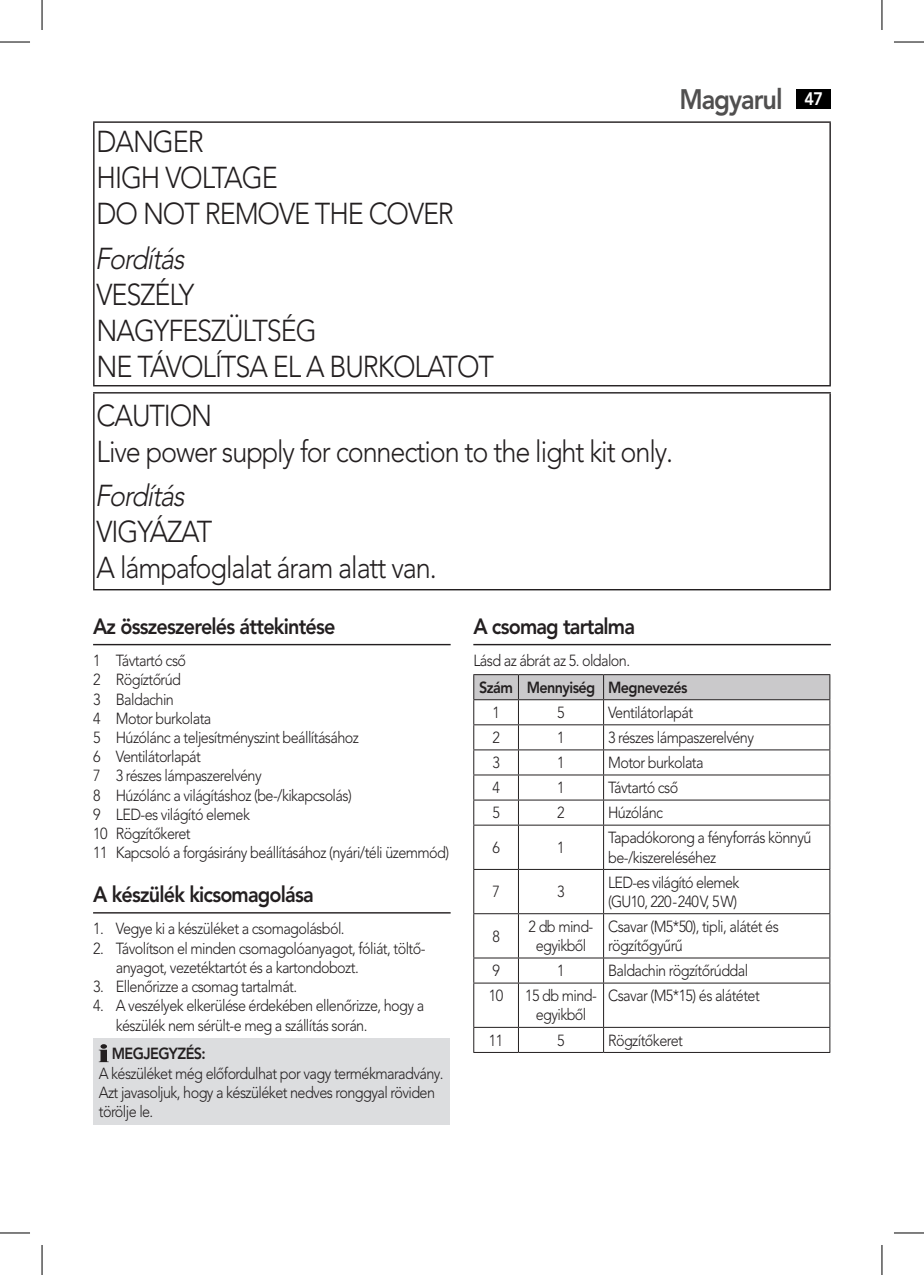
<style>
.page{position:relative;width:924px;height:1275px;background:#fff}
.page>*{position:absolute;margin:0;border:0;box-sizing:border-box;transform-origin:0 0}
.t1{font:300 30px/36px "Avenir LT Pro";letter-spacing:-.04em;color:#231f20;scale:.9 1}
.t2{font:italic 300 30px "Avenir LT Pro";color:#231f20;scale:.9 1}
.t3{font:800 28px "Avenir LT Pro";letter-spacing:-.04em;color:#504f4f;scale:.9 1}
.t4{font:800 22px "Avenir LT Pro";letter-spacing:-.04em;color:#231f20;scale:.9 1}
.t5{font:300 16px/19.2px "Avenir LT Pro";letter-spacing:-.04em;color:#231f20;scale:.9 1}
.t6{font:800 16px "Avenir LT Pro";letter-spacing:-.04em;color:#231f20;scale:.9 1}
.s1{font-size:18px;color:#fff}
</style>
<div class="page">
<div style="left:796px;top:89px;width:34px;height:20px;background:#000"></div>
<hr style="left:93px;top:121px;width:737px;height:2px;background:#231f20">
<hr style="left:93px;top:123px;width:1px;height:262px;background:#231f20">
<hr style="left:829px;top:123px;width:1px;height:262px;background:#231f20">
<hr style="left:93px;top:385px;width:737px;height:1px;background:#231f20">
<hr style="left:93px;top:392px;width:737px;height:1px;background:#231f20">
<hr style="left:93px;top:393px;width:1px;height:196px;background:#231f20">
<hr style="left:829px;top:393px;width:1px;height:196px;background:#231f20">
<hr style="left:93px;top:589px;width:737px;height:1px;background:#231f20">
<hr style="left:93px;top:644px;width:357px;height:1px;background:#231f20">
<hr style="left:93px;top:912px;width:357px;height:1px;background:#231f20">
<div style="left:93px;top:1038px;width:356px;height:87px;background:#dcdddf"></div>
<svg style="left:99px;top:1044px;width:10px;height:18px"></svg>
<hr style="left:473px;top:644px;width:357px;height:1px;background:#231f20">
<svg style="left:473px;top:674px;width:357px;height:150px"></svg>
<hr style="left:473px;top:824px;width:45px;height:1px;background:#231f20">
<hr style="left:473px;top:825px;width:1px;height:44px;background:#231f20">
<hr style="left:518px;top:824px;width:85px;height:1px;background:#231f20">
<hr style="left:518px;top:825px;width:1px;height:44px;background:#231f20">
<hr style="left:603px;top:824px;width:226px;height:1px;background:#231f20">
<hr style="left:603px;top:825px;width:1px;height:44px;background:#231f20">
<hr style="left:829px;top:825px;width:1px;height:44px;background:#231f20">
<hr style="left:473px;top:869px;width:45px;height:1px;background:#231f20">
<hr style="left:473px;top:870px;width:1px;height:43px;background:#231f20">
<hr style="left:518px;top:869px;width:85px;height:1px;background:#231f20">
<hr style="left:518px;top:870px;width:1px;height:43px;background:#231f20">
<hr style="left:603px;top:869px;width:226px;height:1px;background:#231f20">
<hr style="left:603px;top:870px;width:1px;height:43px;background:#231f20">
<hr style="left:829px;top:870px;width:1px;height:43px;background:#231f20">
<hr style="left:473px;top:913px;width:45px;height:1px;background:#231f20">
<hr style="left:473px;top:914px;width:1px;height:43px;background:#231f20">
<hr style="left:518px;top:913px;width:85px;height:1px;background:#231f20">
<hr style="left:518px;top:914px;width:1px;height:43px;background:#231f20">
<hr style="left:603px;top:913px;width:226px;height:1px;background:#231f20">
<hr style="left:603px;top:914px;width:1px;height:43px;background:#231f20">
<hr style="left:829px;top:914px;width:1px;height:43px;background:#231f20">
<hr style="left:473px;top:957px;width:45px;height:1px;background:#231f20">
<svg style="left:473px;top:958px;width:1px;height:24px"></svg>
<hr style="left:518px;top:957px;width:85px;height:1px;background:#231f20">
<svg style="left:518px;top:958px;width:1px;height:24px"></svg>
<hr style="left:603px;top:957px;width:226px;height:1px;background:#231f20">
<svg style="left:603px;top:958px;width:1px;height:24px"></svg>
<svg style="left:829px;top:958px;width:1px;height:24px"></svg>
<hr style="left:473px;top:982px;width:45px;height:1px;background:#231f20">
<hr style="left:473px;top:983px;width:1px;height:44px;background:#231f20">
<hr style="left:518px;top:982px;width:85px;height:1px;background:#231f20">
<hr style="left:518px;top:983px;width:1px;height:44px;background:#231f20">
<hr style="left:603px;top:982px;width:226px;height:1px;background:#231f20">
<hr style="left:603px;top:983px;width:1px;height:44px;background:#231f20">
<hr style="left:829px;top:983px;width:1px;height:44px;background:#231f20">
<hr style="left:473px;top:1027px;width:45px;height:1px;background:#231f20">
<svg style="left:473px;top:1027px;width:1px;height:25px"></svg>
<hr style="left:518px;top:1027px;width:85px;height:1px;background:#231f20">
<svg style="left:518px;top:1027px;width:1px;height:25px"></svg>
<hr style="left:603px;top:1027px;width:226px;height:1px;background:#231f20">
<svg style="left:603px;top:1027px;width:1px;height:25px"></svg>
<svg style="left:829px;top:1027px;width:1px;height:25px"></svg>
<hr style="left:473px;top:1052px;width:45px;height:1px;background:#231f20">
<hr style="left:518px;top:1052px;width:85px;height:1px;background:#231f20">
<hr style="left:603px;top:1052px;width:226px;height:1px;background:#231f20">
<hr style="left:0;top:42px;width:30px;height:1px;background:#000">
<hr style="left:893px;top:42px;width:30px;height:1px;background:#000">
<hr style="left:0;top:1232px;width:30px;height:1px;background:#000">
<hr style="left:893px;top:1232px;width:30px;height:1px;background:#000">
<hr style="left:42px;top:0;width:1px;height:30px;background:#000">
<hr style="left:42px;top:1245px;width:1px;height:30px;background:#000">
<hr style="left:881px;top:0;width:1px;height:30px;background:#000">
<hr style="left:881px;top:1245px;width:1px;height:30px;background:#000">
<h2 class="t3" style="left:679px;top:82px;width:161px">Magyarul <span class="s1">47</span></h2>
<h1 class="t1" style="left:97px;top:124px;width:398px">DANGER<br>HIGH VOLTAGE<br>DO NOT REMOVE THE COVER</h1>
<h1 class="t2" style="left:95px;top:241px;width:108px">Fordítás</h1>
<h1 class="t1" style="left:97px;top:276px;width:443px">VESZÉLY<br>NAGYFESZÜLTSÉG<br>NE TÁVOLÍTSA EL A BURKOLATOT</h1>
<h1 class="t1" style="left:97px;top:397px;width:642px">CAUTION<br>Live power supply for connection to the light kit only.</h1>
<h1 class="t2" style="left:95px;top:478px;width:108px">Fordítás</h1>
<h1 class="t1" style="left:97px;top:514px;width:379px">VIGYÁZAT<br>A lámpafoglalat áram alatt van.</h1>
<h3 class="t4" style="left:93px;top:613px;width:271px">Az összeszerelés áttekintése</h3>
<p class="t5" style="left:93px;top:651px;width:397px">1 Távtartó cső<br>2 Rögíztőrúd<br>3 Baldachin<br>4 Motor burkolata<br>5 Húzólánc a teljesítményszint beállításához<br>6 Ventilátorlapát<br>7 3 részes lámpaszerelvény<br>8 Húzólánc a világításhoz (be-/kikapcsolás)<br>9 LED-es világító elemek<br>10 Rögzítőkeret<br>11 Kapcsoló a forgásirány beállításához (nyári/téli üzemmód)</p>
<h3 class="t4" style="left:93px;top:881px;width:246px">A készülék kicsomagolása</h3>
<p class="t5" style="left:93px;top:919px;width:281px">1. Vegye ki a készüléket a csomagolásból.</p>
<p class="t5" style="left:116px;top:938px;width:345px;text-indent:-23px">2. Távolítson el minden csomagolóanyagot, fóliát, töltő&shy;anyagot, vezetéktartót és a kartondobozt.</p>
<p class="t5" style="left:93px;top:977px;width:228px">3. Ellenőrizze a csomag tartalmát.</p>
<p class="t5" style="left:116px;top:996px;width:344px;text-indent:-23px">4. A veszélyek elkerülése érdekében ellenőrizze, hogy a készülék nem sérült-e meg a szállítás során.</p>
<p class="t6" style="left:112px;top:1043px;width:106px">MEGJEGYZÉS:</p>
<p class="t5" style="left:99px;top:1064px;width:384px">A készüléket még előfordulhat por vagy termékmaradvány.<br>Azt javasoljuk, hogy a készüléket nedves ronggyal röviden törölje le.</p>
<h3 class="t4" style="left:473px;top:613px;width:181px">A csomag tartalma</h3>
<p class="t5" style="left:473px;top:651px;width:176px">Lásd az ábrát az 5. oldalon.</p>
<p class="t6" style="left:479px;top:678px;width:233px">Szám Mennyiség Megnevezés</p>
<p class="t5" style="left:492px;top:703px;width:10px">1</p>
<p class="t5" style="left:557px;top:703px;width:10px">5</p>
<p class="t5" style="left:608px;top:703px;width:96px">Ventilátorlapát</p>
<p class="t5" style="left:492px;top:728px;width:10px">2</p>
<p class="t5" style="left:557px;top:728px;width:10px">1</p>
<p class="t5" style="left:608px;top:728px;width:163px">3 részes lámpaszerelvény</p>
<p class="t5" style="left:492px;top:753px;width:10px">3</p>
<p class="t5" style="left:557px;top:753px;width:10px">1</p>
<p class="t5" style="left:608px;top:753px;width:108px">Motor burkolata</p>
<p class="t5" style="left:492px;top:778px;width:10px">4</p>
<p class="t5" style="left:557px;top:778px;width:10px">1</p>
<p class="t5" style="left:608px;top:778px;width:80px">Távtartó cső</p>
<p class="t5" style="left:492px;top:803px;width:10px">5</p>
<p class="t5" style="left:557px;top:803px;width:10px">2</p>
<p class="t5" style="left:608px;top:803px;width:63px">Húzólánc</p>
<p class="t5" style="left:492px;top:838px;width:10px">6</p>
<p class="t5" style="left:557px;top:838px;width:10px">1</p>
<p class="t5" style="left:608px;top:828px;width:227px">Tapadókorong a fényforrás könnyű be-/kiszereléséhez</p>
<p class="t5" style="left:492px;top:882px;width:10px">7</p>
<p class="t5" style="left:557px;top:882px;width:10px">3</p>
<p class="t5" style="left:608px;top:872px;width:147px">LED-es világító elemek (GU10, 220-240V, 5W)</p>
<p class="t5" style="left:492px;top:926px;width:10px">8</p>
<p class="t5" style="left:528px;top:917px;width:73px;text-align:center">2 db mind&shy;egyikből</p>
<p class="t5" style="left:608px;top:917px;width:191px">Csavar (M5*50), tipli, alátét és rögzítőgyűrű</p>
<p class="t5" style="left:492px;top:961px;width:10px">9</p>
<p class="t5" style="left:557px;top:961px;width:10px">1</p>
<p class="t5" style="left:608px;top:961px;width:157px">Baldachin rögzítőrúddal</p>
<p class="t5" style="left:488px;top:986px;width:17px">10</p>
<p class="t5" style="left:525px;top:986px;width:81px;text-align:center">15 db mind&shy;egyikből</p>
<p class="t5" style="left:608px;top:986px;width:170px">Csavar (M5*15) és alátétet</p>
<p class="t5" style="left:488px;top:1030px;width:17px">11</p>
<p class="t5" style="left:557px;top:1030px;width:10px">5</p>
<p class="t5" style="left:608px;top:1030px;width:85px">Rögzítőkeret</p>
</div>
